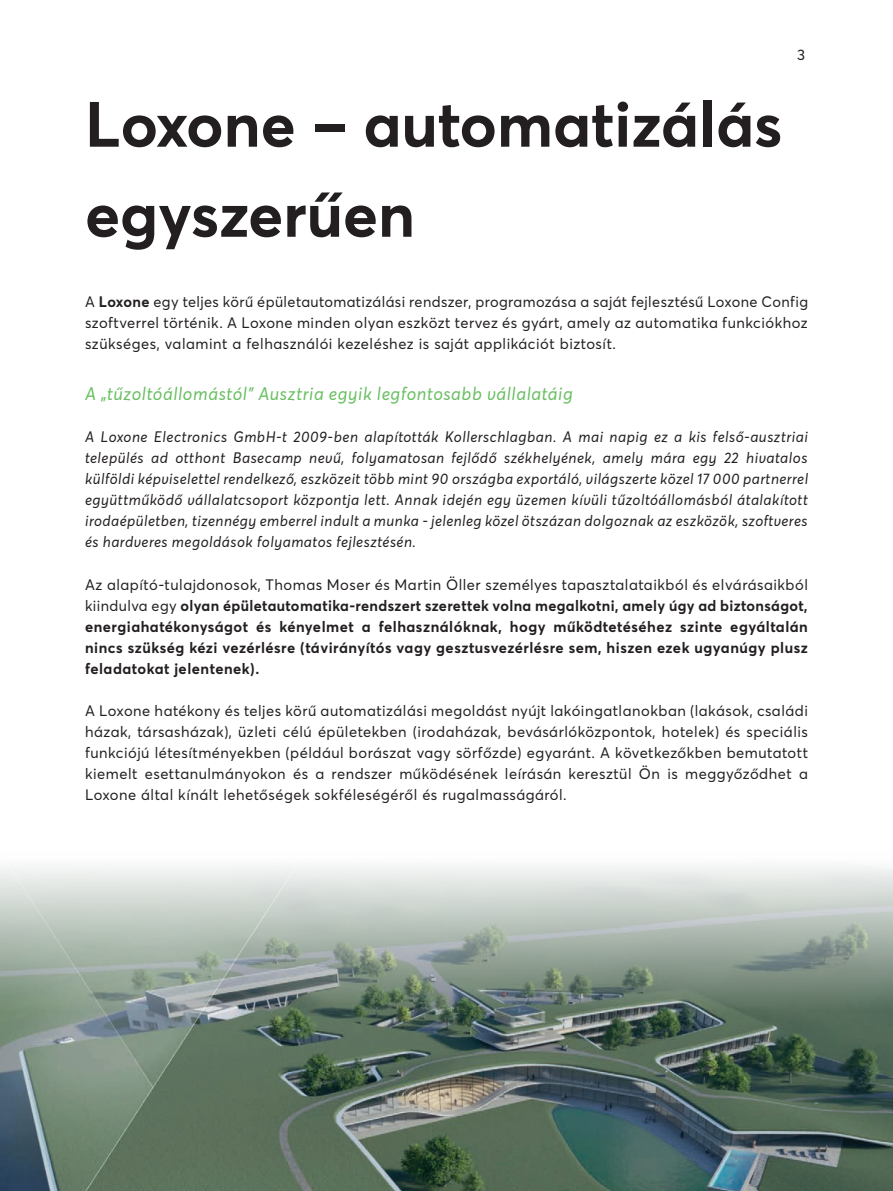
<style>
.page{position:relative;width:893px;height:1191px;background:#fff}
.page>*{position:absolute;margin:0;border:0;box-sizing:border-box;transform-origin:0 0}
.t1{font:700 63px/90px "Averta";color:#231f20}
.t2{font:italic 18px "Averta";letter-spacing:.035em;color:#69bf61}
.t3{font:15px/21px "Averta";letter-spacing:.035em;color:#231f20;text-align:justify}
.t4{font:italic 15px/21px "Averta";letter-spacing:.035em;color:#231f20;text-align:justify}
.t5{font:700 15px/21px "Averta";letter-spacing:.035em;color:#231f20;text-align:justify}
.s1{font-weight:700}
.s2{font-weight:400}
</style>
<div class="page">
<img style="left:0;top:865px;width:893px;height:326px">
<p class="t1" style="left:85px;top:76px;width:699px">Loxone – automatizálás egyszerűen</p>
<p class="t3" style="left:797px;top:43px;width:9px">3</p>
<p class="t3" style="left:85px;top:290px;width:725px">A <span class="s1">Loxone</span> egy teljes körű épületautomatizálási rendszer, programozása a saját fejlesztésű Loxone Config szoftverrel történik. A Loxone minden olyan eszközt tervez és gyárt, amely az automatika funkciókhoz szükséges, valamint a felhasználói kezeléshez is saját applikációt biztosít.</p>
<p class="t2" style="left:85px;top:382px;width:489px">A „tűzoltóállomástól” Ausztria egyik legfontosabb vállalatáig</p>
<p class="t4" style="left:85px;top:427px;width:725px">A Loxone Electronics GmbH-t 2009-ben alapították Kollerschlagban. A mai napig ez a kis felső-ausztriai település ad otthont Basecamp nevű, folyamatosan fejlődő székhelyének, amely mára egy 22 hivatalos külföldi képviselettel rendelkező, eszközeit több mint 90 országba exportáló, világszerte közel 17 000 partnerrel együttműködő vállalatcsoport központja lett. Annak idején egy üzemen kívüli tűzoltóállomásból átalakított irodaépületben, tizennégy emberrel indult a munka - jelenleg közel ötszázan dolgoznak az eszközök, szoftveres és hardveres megoldások folyamatos fejlesztésén.</p>
<p class="t5" style="left:85px;top:573px;width:724px"><span class="s2">Az alapító-tulajdonosok, Thomas Moser és Martin Öller személyes tapasztalataikból és elvárásaikból kiindulva egy</span> olyan épületautomatika-rendszert szerettek volna megalkotni, amely úgy ad biztonságot, energiahatékonyságot és kényelmet a felhasználóknak, hogy működtetéséhez szinte egyáltalán nincs szükség kézi vezérlésre (távirányítós vagy gesztusvezérlésre sem, hiszen ezek ugyanúgy plusz feladatokat jelentenek).</p>
<p class="t3" style="left:85px;top:699px;width:724px">A Loxone hatékony és teljes körű automatizálási megoldást nyújt lakóingatlanokban (lakások, családi házak, társasházak), üzleti célú épületekben (irodaházak, bevásárlóközpontok, hotelek) és speciális funkciójú létesítményekben (például borászat vagy sörfőzde) egyaránt. A következőkben bemutatott kiemelt esettanulmányokon és a rendszer működésének leírásán keresztül Ön is meggyőződhet a Loxone által kínált lehetőségek sokféleségéről és rugalmasságáról.</p>
</div>
